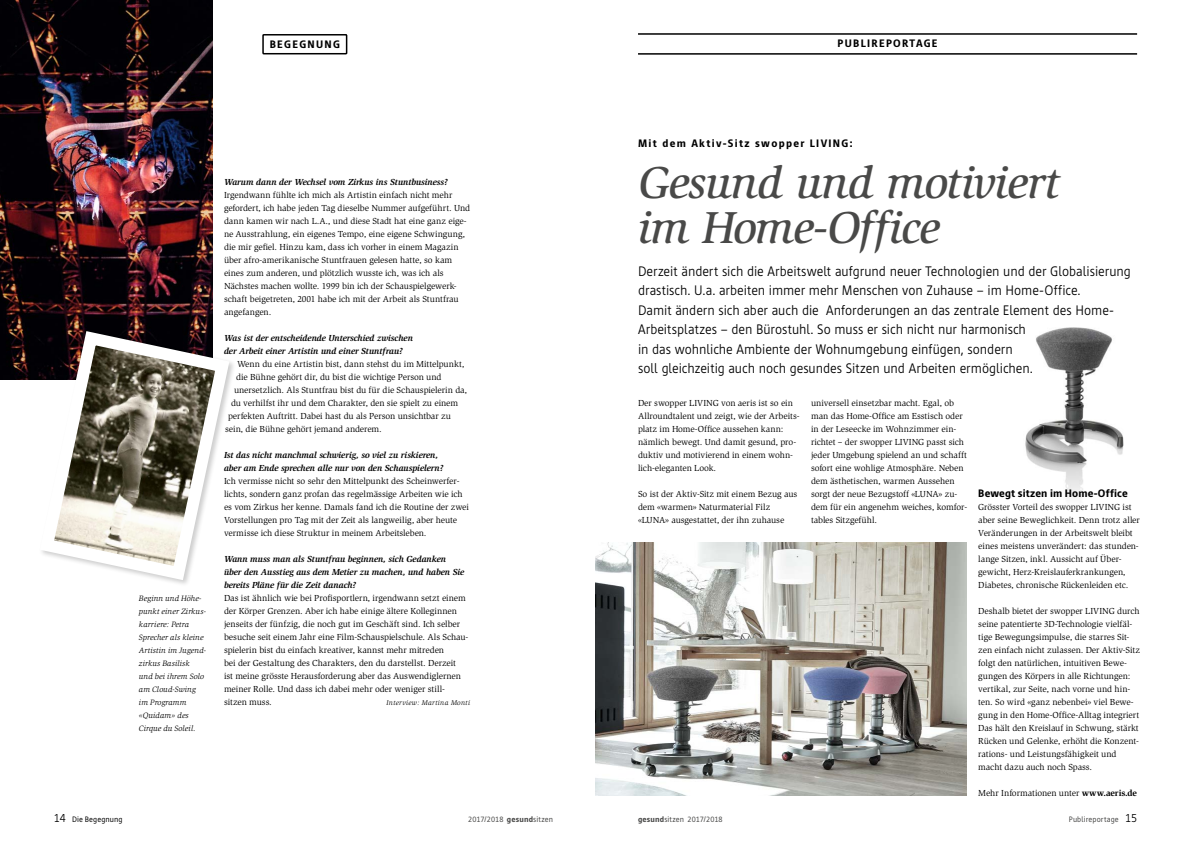
<style>
.page{position:relative;width:1191px;height:842px;background:#fff}
.page>*{position:absolute;margin:0;border:0;box-sizing:border-box;transform-origin:0 0}
.t1{font:italic 500 46px/45.5px "Slimbach";letter-spacing:-.02em;color:#494948}
.t2{font:300 14px/19.5px "Cast";color:#000}
.t3{font:800 11px "Cast";letter-spacing:.12em;color:#000}
.t4{font:800 11px "Cast";letter-spacing:.015em;color:#000}
.t5{font:9px/13px "Slimbach";letter-spacing:-.005em;color:#000}
.t6{font:italic 700 9px/13px "Slimbach";letter-spacing:-.01em;color:#000}
.t7{font:italic 8px/13px "Slimbach";letter-spacing:.01em;color:#000}
.t8{font:8px "Cast";letter-spacing:.015em;color:#494948}
.t9{font:8px "Cast";letter-spacing:.015em;color:#000}
.t10{font:italic 7px "Slimbach";letter-spacing:.045em;color:#000}
.s1{font-weight:700}
.s2{font-weight:300;font-size:12px}
.s3{font-weight:800}
.s4{font-weight:300;font-size:12px;color:#000}
</style>
<div class="page">
<img style="left:1025px;top:327px;width:99px;height:172px">
<hr style="left:638px;top:33px;width:499px;height:2px;background:#000">
<hr style="left:638px;top:53px;width:499px;height:2px;background:#000">
<img style="left:595px;top:542px;width:372px;height:254px">
<img style="left:0;top:0;width:213px;height:380px">
<div style="left:262px;top:34px;width:85px;height:20px;border:2px solid #000"></div>
<svg style="left:33px;top:324px;width:201px;height:260px"></svg>
<p class="t3" style="left:270px;top:38px;width:72px">BEGEGNUNG</p>
<p class="t7" style="left:139px;top:592px;width:69px">Beginn und Höhe&shy;punkt einer Zirkus&shy;karriere: Petra<br>Sprecher als kleine<br>Artistin im Jugend&shy;zirkus Basilisk<br>und bei ihrem Solo am Cloud-Swing im Programm «Quidam» des<br>Cirque du Soleil.</p>
<p class="t6" style="left:224px;top:175px;width:225px">Warum dann der Wechsel vom Zirkus ins Stuntbusiness?</p>
<p class="t5" style="left:224px;top:188px;width:247px">Irgendwann fühlte ich mich als Artistin einfach nicht mehr gefordert, ich habe jeden Tag dieselbe Nummer aufgeführt. Und dann kamen wir nach L.A., und diese Stadt hat eine ganz eige&shy;ne Ausstrahlung, ein eigenes Tempo, eine eigene Schwingung, die mir gefiel. Hinzu kam, dass ich vorher in einem Magazin über afro-amerikanische Stuntfrauen gelesen hatte, so kam eines zum anderen, und plötzlich wusste ich, was ich als Nächstes machen wollte. 1999 bin ich der Schauspielgewerk&shy;schaft beigetreten, 2001 habe ich mit der Arbeit als Stuntfrau angefangen.</p>
<p class="t6" style="left:224px;top:331px;width:190px">Was ist der entscheidende Unterschied zwischen der Arbeit einer Artistin und einer Stuntfrau?</p>
<p class="t5" style="left:237px;top:357px;width:229px">Wenn du eine Artistin bist, dann stehst du im Mittelpunkt,</p>
<p class="t5" style="left:236px;top:370px;width:207px">die Bühne gehört dir, du bist die wichtige Person und</p>
<p class="t5" style="left:234px;top:383px;width:235px">unersetzlich. Als Stuntfrau bist du für die Schauspielerin da,</p>
<p class="t5" style="left:231px;top:396px;width:229px">du verhilfst ihr und dem Charakter, den sie spielt zu einem</p>
<p class="t5" style="left:228px;top:409px;width:224px">perfekten Auftritt. Dabei hast du als Person unsichtbar zu</p>
<p class="t5" style="left:225px;top:422px;width:158px">sein, die Bühne gehört jemand anderem.</p>
<p class="t6" style="left:224px;top:448px;width:221px">Ist das nicht manchmal schwierig, so viel zu riskieren, aber am Ende sprechen alle nur von den Schauspielern?</p>
<p class="t5" style="left:224px;top:474px;width:246px">Ich vermisse nicht so sehr den Mittelpunkt des Scheinwerfer&shy;lichts, sondern ganz profan das regelmässige Arbeiten wie ich es vom Zirkus her kenne. Damals fand ich die Routine der zwei Vorstellungen pro Tag mit der Zeit als langweilig, aber heute vermisse ich diese Struktur in meinem Arbeitsleben.</p>
<p class="t6" style="left:224px;top:552px;width:242px">Wann muss man als Stuntfrau beginnen, sich Gedanken über den Ausstieg aus dem Metier zu machen, und haben Sie bereits Pläne für die Zeit danach?</p>
<p class="t5" style="left:224px;top:591px;width:246px">Das ist ähnlich wie bei Profisportlern, irgendwann setzt einem der Körper Grenzen. Aber ich habe einige ältere Kolleginnen jenseits der fünfzig, die noch gut im Geschäft sind. Ich selber besuche seit einem Jahr eine Film-Schauspielschule. Als Schau&shy;spielerin bist du einfach kreativer, kannst mehr mitreden<br>bei der Gestaltung des Charakters, den du darstellst. Derzeit<br>ist meine grösste Herausforderung aber das Auswendiglernen meiner Rolle. Und dass ich dabei mehr oder weniger still&shy;sitzen muss.</p>
<p class="t10" style="left:387px;top:698px;width:85px">Interview: Martina Monti</p>
<p class="t3" style="left:837px;top:37px;width:102px">PUBLIREPORTAGE</p>
<p class="t3" style="left:638px;top:137px;width:216px">Mit dem Aktiv-Sitz swopper LIVING:</p>
<h1 class="t1" style="left:638px;top:160px;width:423px">Gesund und motiviert im Home-Office</h1>
<p class="t2" style="left:638px;top:261px;width:494px">Derzeit ändert sich die Arbeitswelt aufgrund neuer Technologien und der Globalisierung drastisch. U.a. arbeiten immer mehr Menschen von Zuhause – im Home-Office.<br>Damit ändern sich aber auch die Anforderungen an das zentrale Element des Home-Arbeitsplatzes – den Bürostuhl. So muss er sich nicht nur harmonisch<br>in das wohnliche Ambiente der Wohnumgebung einfügen, sondern<br>soll gleichzeitig auch noch gesundes Sitzen und Arbeiten ermöglichen.</p>
<p class="t5" style="left:638px;top:396px;width:163px">Der swopper LIVING von aeris ist so ein Allroundtalent und zeigt, wie der Arbeits&shy;platz im Home-Office aussehen kann: nämlich bewegt. Und damit gesund, pro&shy;duktiv und motivierend in einem wohn&shy;lich-eleganten Look.</p>
<p class="t5" style="left:638px;top:487px;width:161px">So ist der Aktiv-Sitz mit einem Bezug aus dem «warmen» Naturmaterial Filz «LUNA» ausgestattet, der ihn zuhause</p>
<p class="t5" style="left:811px;top:396px;width:158px">universell einsetzbar macht. Egal, ob man das Home-Office am Esstisch oder in der Leseecke im Wohnzimmer ein&shy;richtet – der swopper LIVING passt sich jeder Umgebung spielend an und schafft sofort eine wohlige Atmosphäre. Neben dem ästhetischen, warmen Aussehen sorgt der neue Bezugstoff «LUNA» zu&shy;dem für ein angenehm weiches, komfor&shy;tables Sitzgefühl.</p>
<p class="t4" style="left:978px;top:486px;width:151px">Bewegt sitzen im Home-Office</p>
<p class="t5" style="left:978px;top:500px;width:163px">Grösster Vorteil des swopper LIVING ist aber seine Beweglichkeit. Denn trotz aller Veränderungen in der Arbeitswelt bleibt eines meistens unverändert: das stunden&shy;lange Sitzen, inkl. Aussicht auf Über&shy;gewicht, Herz-Kreislauferkrankungen, Diabetes, chronische Rückenleiden etc.</p>
<p class="t5" style="left:978px;top:604px;width:163px">Deshalb bietet der swopper LIVING durch seine patentierte 3D-Technologie vielfäl&shy;tige Bewegungsimpulse, die starres Sit&shy;zen einfach nicht zulassen. Der Aktiv-Sitz folgt den natürlichen, intuitiven Bewe&shy;gungen des Körpers in alle Richtungen: vertikal, zur Seite, nach vorne und hin&shy;ten. So wird «ganz nebenbei» viel Bewe&shy;gung in den Home-Office-Alltag integriert Das hält den Kreislauf in Schwung, stärkt Rücken und Gelenke, erhöht die Konzent&shy;rations- und Leistungsfähigkeit und macht dazu auch noch Spass.</p>
<p class="t5" style="left:978px;top:786px;width:160px">Mehr Informationen unter <span class="s1">www.aeris.de</span></p>
<p class="t9" style="left:54px;top:815px;width:70px"><span class="s2">14</span> Die Begegnung</p>
<p class="t8" style="left:468px;top:815px;width:86px">2017/2018 <span class="s3">gesund</span>sitzen</p>
<p class="t8" style="left:638px;top:815px;width:86px"><span class="s3">gesund</span>sitzen 2017/2018</p>
<p class="t8" style="left:1068px;top:815px;width:70px">Publireportage <span class="s4">15</span></p>
</div>
